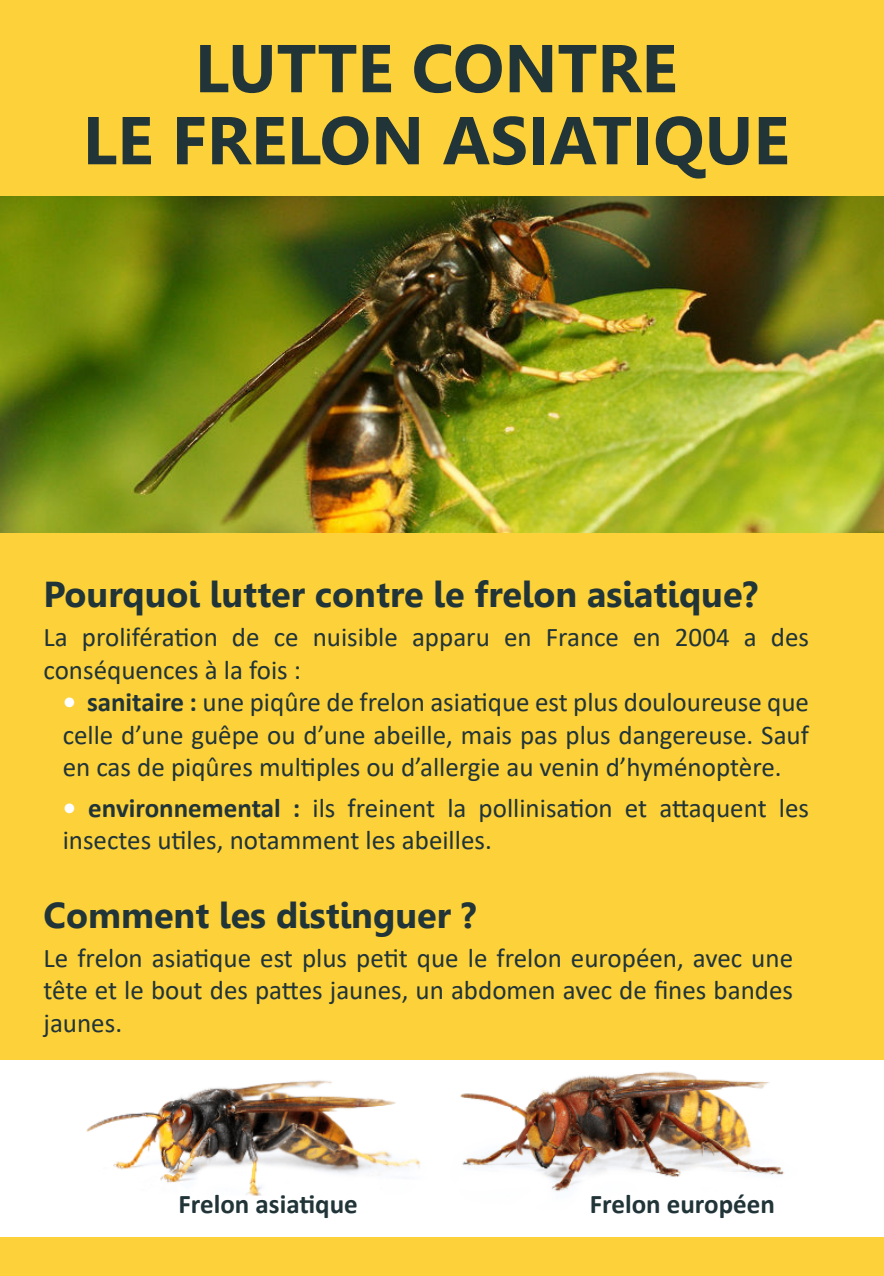
<style>
.page{position:relative;width:884px;height:1276px;background:#fff}
.page>*{position:absolute;margin:0;border:0;box-sizing:border-box;transform-origin:0 0}
.t1{font:700 67.5px/72px "Leelawadee";color:#213438;text-align:center}
.t2{font:700 36px "Leelawadee";color:#213438}
.t3{font:27px/32.4px "Calibri";color:#213438}
.t4{font:700 27px "Calibri";color:#213438}
.s1{font-weight:700;color:#fff}
.s2{font-weight:700}
</style>
<div class="page">
<div style="left:1px;top:0;width:882px;height:1276px;background:#fcd13a"></div>
<img style="left:0;top:197px;width:883px;height:336px">
<div style="left:0;top:1060px;width:883px;height:176px;background:#fff"></div>
<img style="left:86px;top:1071px;width:698px;height:125px">
<h1 class="t1" style="left:83px;top:39px;width:708px">LUTTE CONTRE<br>LE FRELON ASIATIQUE</h1>
<h2 class="t2" style="left:44px;top:580px;width:716px">Pourquoi lutter contre le frelon asiatique?</h2>
<p class="t3" style="left:44px;top:620px;width:766px">La prolifération de ce nuisible apparu en France en 2004 a des conséquences à la fois :</p>
<p class="t3" style="left:63px;top:685px;width:747px;text-align:justify"><span class="s1">•</span> <span class="s2">sanitaire :</span> une piqûre de frelon asiatique est plus douloureuse que celle d’une guêpe ou d’une abeille, mais pas plus dangereuse. Sauf en cas de piqûres multiples ou d’allergie au venin d’hyménoptère.</p>
<p class="t3" style="left:63px;top:791px;width:747px"><span class="s1">•</span> <span class="s2">environnemental :</span> ils freinent la pollinisation et attaquent les insectes utiles, notamment les abeilles.</p>
<h2 class="t2" style="left:44px;top:900px;width:434px">Comment les distinguer ?</h2>
<p class="t3" style="left:44px;top:941px;width:751px;text-align:justify">Le frelon asiatique est plus petit que le frelon européen, avec une tête et le bout des pattes jaunes, un abdomen avec de fines bandes jaunes.</p>
<p class="t4" style="left:178px;top:1184px;width:181px">Frelon asiatique</p>
<p class="t4" style="left:589px;top:1184px;width:187px">Frelon européen</p>
</div>
